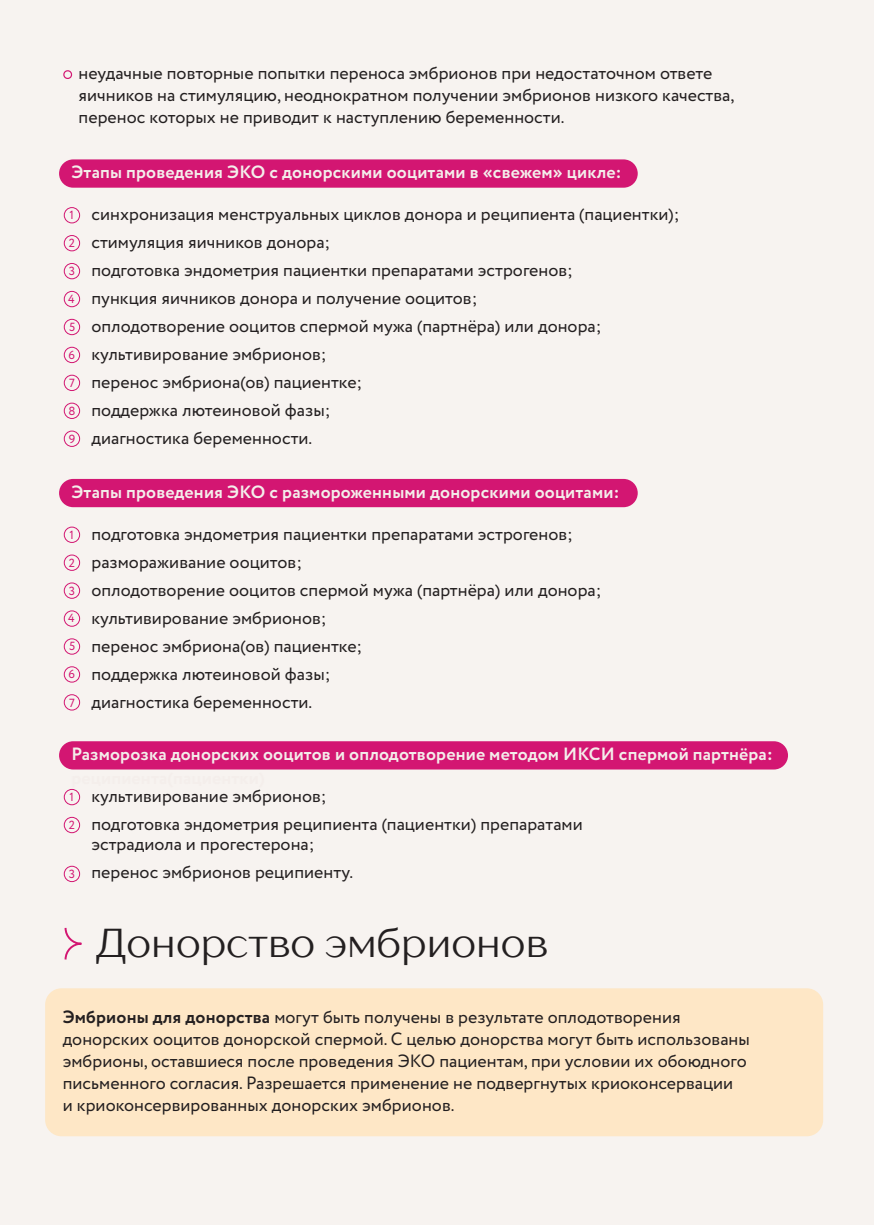
<style>
.page{position:relative;width:874px;height:1225px;background:#fff}
.page>*{position:absolute;margin:0;border:0;box-sizing:border-box;transform-origin:0 0}
.t1{font:40.4px "TT Drugs";color:#231f20}
.t2{font:17.8px/28px "Circe";color:#231f20}
.t3{font:700 17.8px "Circe";letter-spacing:.01em;color:#f4eeeb}
.t4{font:11.8px "Circe";color:#d31672}
.s1{font-weight:700}
</style>
<div class="page">
<div style="left:0;top:0;width:873px;height:1225px;background:#f7f3f0"></div>
<div style="left:45px;top:988px;width:777px;height:148px;background:#fee7c6;border-radius:16px"></div>
<div style="left:59px;top:159px;width:578px;height:29px;background:#d31672;border-radius:14px"></div>
<svg style="left:63px;top:70px;width:10px;height:9px"></svg>
<div style="left:64px;top:207px;width:16px;height:16px;border:1px solid #d31672;border-radius:50%"></div>
<div style="left:64px;top:235px;width:16px;height:16px;border:1px solid #d31672;border-radius:50%"></div>
<div style="left:64px;top:263px;width:16px;height:16px;border:1px solid #d31672;border-radius:50%"></div>
<div style="left:64px;top:291px;width:16px;height:16px;border:1px solid #d31672;border-radius:50%"></div>
<div style="left:64px;top:319px;width:16px;height:16px;border:1px solid #d31672;border-radius:50%"></div>
<div style="left:64px;top:347px;width:16px;height:16px;border:1px solid #d31672;border-radius:50%"></div>
<div style="left:64px;top:375px;width:16px;height:16px;border:1px solid #d31672;border-radius:50%"></div>
<div style="left:64px;top:403px;width:16px;height:16px;border:1px solid #d31672;border-radius:50%"></div>
<div style="left:64px;top:431px;width:16px;height:16px;border:1px solid #d31672;border-radius:50%"></div>
<div style="left:59px;top:479px;width:578px;height:28px;background:#d31672;border-radius:14px"></div>
<div style="left:64px;top:527px;width:16px;height:16px;border:1px solid #d31672;border-radius:50%"></div>
<div style="left:64px;top:554px;width:16px;height:17px;border:1px solid #d31672;border-radius:50%"></div>
<div style="left:64px;top:582px;width:16px;height:17px;border:1px solid #d31672;border-radius:50%"></div>
<div style="left:64px;top:610px;width:16px;height:16px;border:1px solid #d31672;border-radius:50%"></div>
<div style="left:64px;top:638px;width:16px;height:16px;border:1px solid #d31672;border-radius:50%"></div>
<div style="left:64px;top:666px;width:16px;height:16px;border:1px solid #d31672;border-radius:50%"></div>
<div style="left:64px;top:694px;width:16px;height:16px;border:1px solid #d31672;border-radius:50%"></div>
<div style="left:59px;top:741px;width:728px;height:28px;background:#d31672;border-radius:14px"></div>
<div style="left:64px;top:789px;width:16px;height:16px;border:1px solid #d31672;border-radius:50%"></div>
<div style="left:64px;top:817px;width:16px;height:16px;border:1px solid #d31672;border-radius:50%"></div>
<div style="left:64px;top:866px;width:16px;height:16px;border:1px solid #d31672;border-radius:50%"></div>
<svg style="left:64px;top:927px;width:18px;height:33px"></svg>
<p class="t2" style="left:79px;top:62px;width:657px;line-height:22px">неудачные повторные попытки переноса эмбрионов при недостаточном ответе яичников на стимуляцию, неоднократном получении эмбрионов низкого качества, перенос которых не приводит к наступлению беременности.</p>
<p class="t3" style="left:71px;top:160px;width:551px">Этапы проведения ЭКО с донорскими ооцитами в «свежем» цикле:</p>
<p class="t4" style="left:69px;top:207px;width:6px">1</p>
<p class="t4" style="left:69px;top:235px;width:8px">2</p>
<p class="t4" style="left:69px;top:263px;width:8px">3</p>
<p class="t4" style="left:68px;top:291px;width:8px">4</p>
<p class="t4" style="left:69px;top:319px;width:8px">5</p>
<p class="t4" style="left:68px;top:347px;width:8px">6</p>
<p class="t4" style="left:69px;top:375px;width:7px">7</p>
<p class="t4" style="left:68px;top:403px;width:9px">8</p>
<p class="t4" style="left:69px;top:431px;width:8px">9</p>
<p class="t2" style="left:91px;top:201px;width:589px">синхронизация менструальных циклов донора и реципиента (пациентки); стимуляция яичников донора;<br>подготовка эндометрия пациентки препаратами эстрогенов;<br>пункция яичников донора и получение ооцитов;<br>оплодотворение ооцитов спермой мужа (партнёра) или донора; культивирование эмбрионов;<br>перенос эмбриона(ов) пациентке;<br>поддержка лютеиновой фазы;<br>диагностика беременности.</p>
<p class="t3" style="left:71px;top:480px;width:549px">Этапы проведения ЭКО с размороженными донорскими ооцитами:</p>
<p class="t4" style="left:69px;top:527px;width:6px">1</p>
<p class="t4" style="left:69px;top:555px;width:8px">2</p>
<p class="t4" style="left:69px;top:582px;width:8px">3</p>
<p class="t4" style="left:68px;top:610px;width:8px">4</p>
<p class="t4" style="left:69px;top:638px;width:8px">5</p>
<p class="t4" style="left:68px;top:666px;width:8px">6</p>
<p class="t4" style="left:69px;top:695px;width:7px">7</p>
<p class="t2" style="left:91px;top:520px;width:511px">подготовка эндометрия пациентки препаратами эстрогенов; размораживание ооцитов;<br>оплодотворение ооцитов спермой мужа (партнёра) или донора; культивирование эмбрионов;<br>перенос эмбриона(ов) пациентке;<br>поддержка лютеиновой фазы;<br>диагностика беременности.</p>
<p class="t3" style="left:71px;top:742px;width:702px">Разморозка донорских ооцитов и оплодотворение методом ИКСИ спермой партнёра:</p>
<p class="t4" style="left:69px;top:789px;width:6px">1</p>
<p class="t4" style="left:69px;top:817px;width:8px">2</p>
<p class="t4" style="left:69px;top:866px;width:8px">3</p>
<p class="t2" style="left:91px;top:782px;width:492px">культивирование эмбрионов;<br>подготовка эндометрия реципиента (пациентки) препаратами</p>
<p class="t2" style="left:91px;top:830px;width:263px">эстрадиола и прогестерона; перенос эмбрионов реципиенту.</p>
<h1 class="t1" style="left:96px;top:916px;width:453px">Донорство эмбрионов</h1>
<p class="t2" style="left:63px;top:1006px;width:688px;line-height:22px"><span class="s1">Эмбрионы для донорства</span> могут быть получены в результате оплодотворения донорских ооцитов донорской спермой. С целью донорства могут быть использованы эмбрионы, оставшиеся после проведения ЭКО пациентам, при условии их обоюдного письменного согласия. Разрешается применение не подвергнутых криоконсервации<br>и криоконсервированных донорских эмбрионов.</p>
</div>
